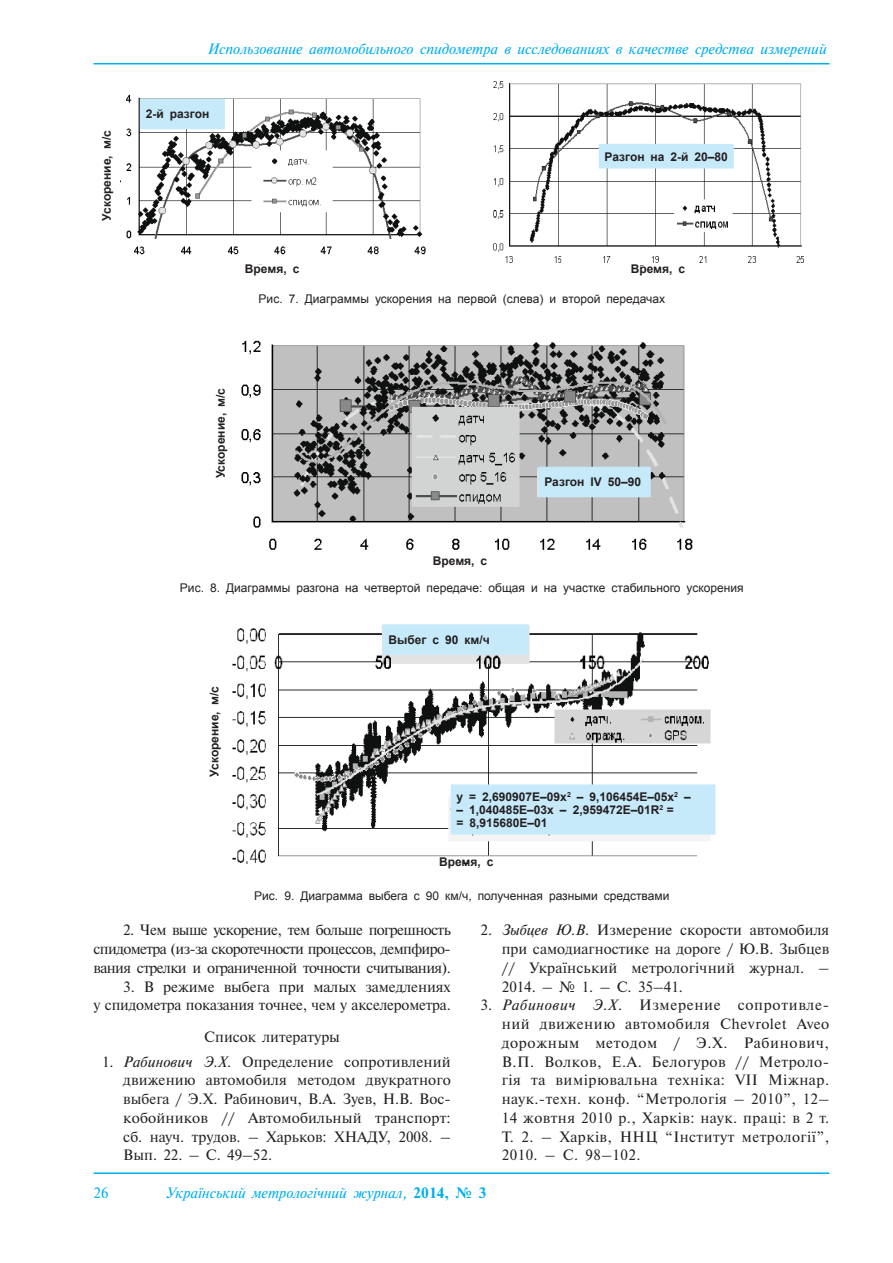
<style>
.page{position:relative;width:893px;height:1263px;background:#fff}
.page>*{position:absolute;margin:0;border:0;box-sizing:border-box;transform-origin:0 0}
.t1{font:15px/18.8px "Newton C";color:#231f20;text-align:justify}
.t2{font:italic 15px "Newton C";color:#00aeef}
.t3{font:15px "Newton C";color:#00aeef}
.t4{font:700 12px/13.2px "Arial";color:#231f20}
.t5{font:12px "Arial";color:#231f20}
.s1{font-style:italic}
.s2{font-weight:700;font-style:normal}
</style>
<div class="page">
<img style="left:493px;top:81px;width:311px;height:185px">
<img style="left:120px;top:64px;width:332px;height:191px">
<img style="left:241px;top:340px;width:452px;height:210px">
<img style="left:232px;top:624px;width:479px;height:240px">
<div style="left:141px;top:100px;width:83px;height:28px;background:#c7eafb"></div>
<div style="left:140px;top:99px;width:85px;height:30px;border:2px solid #c7eafb"></div>
<div style="left:599px;top:145px;width:134px;height:23px;background:#c7eafb"></div>
<div style="left:599px;top:144px;width:135px;height:25px;border:2px solid #c7eafb"></div>
<div style="left:539px;top:467px;width:111px;height:29px;background:#c7eafb"></div>
<div style="left:539px;top:467px;width:112px;height:30px;border:2px solid #c7eafb"></div>
<div style="left:383px;top:625px;width:145px;height:29px;background:#c7eafb"></div>
<div style="left:383px;top:624px;width:145px;height:31px;border:2px solid #c7eafb"></div>
<div style="left:451px;top:785px;width:264px;height:49px;background:#c7eafb"></div>
<div style="left:451px;top:784px;width:264px;height:51px;border:2px solid #c7eafb"></div>
<hr style="left:94px;top:1172px;width:735px;height:2px;background:#00aeef">
<hr style="left:94px;top:63px;width:735px;height:1px;background:#00aeef">
<p class="t2" style="left:207px;top:44px;width:621px">Использование автомобильного спидометра в исследованиях в качестве средства измерений</p>
<p class="t4" style="left:100px;top:221px;width:92px;rotate:-90deg">Ускорение, м/с</p>
<p class="t4" style="left:146px;top:108px;width:65px">2-й разгон</p>
<p class="t4" style="left:245px;top:262px;width:56px">Время, с</p>
<p class="t4" style="left:604px;top:150px;width:125px">Разгон на 2-й 20–80</p>
<p class="t4" style="left:631px;top:262px;width:56px">Время, с</p>
<p class="t5" style="left:259px;top:292px;width:408px">Рис. 7. Диаграммы ускорения на первой (слева) и второй передачах</p>
<p class="t4" style="left:214px;top:478px;width:92px;rotate:-90deg">Ускорение, м/с</p>
<p class="t4" style="left:433px;top:554px;width:56px">Время, с</p>
<p class="t4" style="left:544px;top:475px;width:98px">Разгон IV 50–90</p>
<p class="t5" style="left:180px;top:581px;width:565px">Рис. 8. Диаграммы разгона на четвертой передаче: общая и на участке стабильного ускорения</p>
<p class="t4" style="left:208px;top:777px;width:92px;rotate:-90deg">Ускорение, м/с</p>
<p class="t4" style="left:388px;top:633px;width:103px">Выбег с 90 км/ч</p>
<p class="t4" style="left:456px;top:790px;width:236px">y = 2,690907Е–09х<sup>2</sup> – 9,106454Е–05х<sup>2</sup> –</p>
<p class="t4" style="left:456px;top:803px;width:219px">– 1,040485Е–03х – 2,959472Е–01R<sup>2</sup> = = 8,915680Е–01</p>
<p class="t4" style="left:439px;top:856px;width:56px">Время, с</p>
<p class="t5" style="left:254px;top:889px;width:417px">Рис. 9. Диаграмма выбега с 90 км/ч, полученная разными средствами</p>
<p class="t1" style="left:94px;top:922px;width:359px;text-indent:30px">2. Чем выше ускорение, тем больше погрешность спидометра (из-за скоротечности процессов, демпфиро&shy;вания стрелки и ограниченной точности считывания).</p>
<p class="t1" style="left:94px;top:979px;width:359px;text-align:right">3. В режиме выбега при малых замедлениях<br>у спидометра показания точнее, чем у акселерометра.</p>
<p class="t1" style="left:204px;top:1029px;width:137px">Список литературы</p>
<p class="t1" style="left:123px;top:1054px;width:329px;text-indent:-21px">1. <span class="s1">Рабинович Э.Х</span>. Определение сопротивлений движению автомобиля методом двукратного выбега / Э.Х. Рабинович, В.А. Зуев, Н.В. Вос&shy;кобойников // Автомобильный транспорт: cб. науч. трудов. – Харьков: ХНАДУ, 2008. – Вып. 22. – С. 49–52.</p>
<p class="t1" style="left:502px;top:922px;width:329px;text-indent:-21px">2. <span class="s1">Зыбцев Ю.В</span>. Измерение скорости автомобиля при самодиагностике на дороге / Ю.В. Зыбцев // Український метрологічний журнал. – 2014. – № 1. – С. 35–41.</p>
<p class="t1" style="left:502px;top:997px;width:329px;text-indent:-21px">3. <span class="s1">Рабинович Э.Х</span>. Измерение сопротивле&shy;ний движению автомобиля Chevrolet Aveo дорожным методом / Э.Х. Рабинович, В.П. Волков, Е.А. Белогуров // Метроло&shy;гія та вимірювальна техніка: VIІ Міжнар. наук.-техн. конф. “Метрологія – 2010”, 12– 14 жовтня 2010 р., Харків: наук. праці: в 2 т.<br>Т. 2. – Харків, ННЦ “Інститут метрології”, 2010. – С. 98–102.</p>
<p class="t3" style="left:94px;top:1187px;width:17px">26</p>
<p class="t2" style="left:166px;top:1187px;width:322px">Український метрологічний журнал, <span class="s2">2014, № 3</span></p>
</div>
